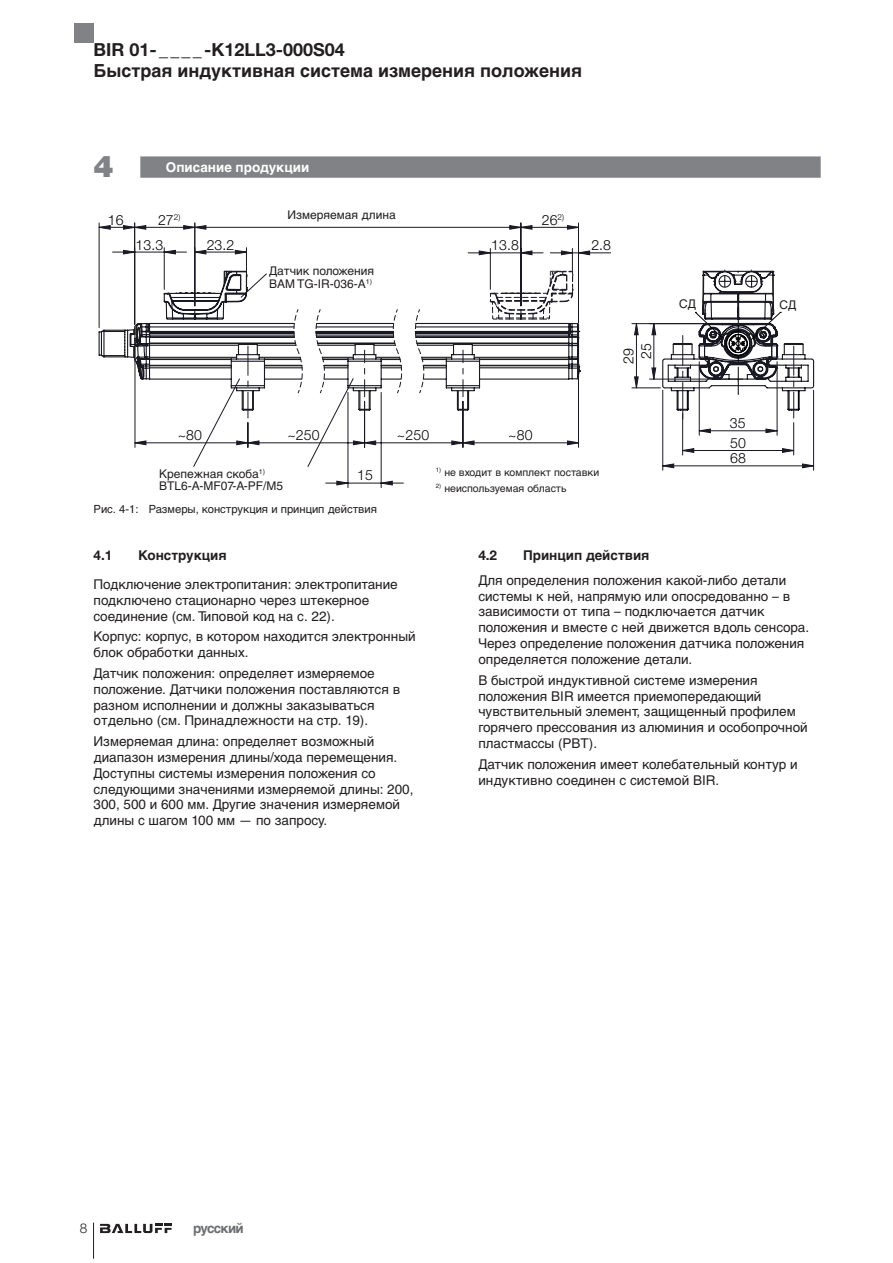
<style>
.page{position:relative;width:893px;height:1263px;background:#fff}
.page>*{position:absolute;margin:0;border:0;box-sizing:border-box;transform-origin:0 0}
.t1{font:900 30px "Helvetica Neue LT Pro";color:#808285}
.t2{font:700 18px "Helvetica Cyr";color:#231f20}
.t3{font:700 18px "Helvetica Neue LT Pro";color:#231f20}
.t4{font:300 14.1px/17.5px "Helvetica Neue LT Pro";letter-spacing:.01em;color:#010000;text-align:center}
.Text_Hv45_kl_Abstan{font:13.5px/15.9px "Helvetica Cyr Upright";color:#231f20}
.Text_Hv45_9pt{font:13.5px/15.9px "Helvetica Cyr Upright";color:#231f20}
.t5{font:700 13.5px "Helvetica Cyr";color:#231f20}
.t6{font:700 13.5px "Helvetica Cyr";color:#fff}
.t7{font:700 13.5px "Helvetica Cyr";letter-spacing:-.06em;color:#6c6d70}
.t8{font:700 13.5px "Helvetica Neue LT Pro";color:#231f20}
.t9{font:300 13.5px "Helvetica Neue LT Pro";color:#231f20}
.Legende_HV45_8pt{font:12px/12.8px "Helvetica Cyr Upright";color:#231f20}
.Legende_HV45_8pt_ze{font:12px "Helvetica Cyr Upright";color:#231f20}
.Legende_HV45_8pt_re{font:12px "Helvetica Cyr Upright";color:#231f20}
.t10{font:11.25px "Helvetica Cyr Upright";color:#231f20}
.Fußnote_Hv45_7pt{font:10.5px "Helvetica Cyr Upright";color:#231f20}
</style>
<div class="page">
<div style="left:74px;top:23px;width:20px;height:20px;background:#808285"></div>
<hr style="left:93px;top:1222px;width:1px;height:37px;background:#231f20">
<svg style="left:100px;top:1224px;width:72px;height:9px"></svg>
<div style="left:140px;top:156px;width:681px;height:22px;background:#808285"></div>
<hr style="left:134px;top:223px;width:1px;height:101px;background:#191924">
<hr style="left:99px;top:223px;width:1px;height:105px;background:#191924">
<hr style="left:194px;top:223px;width:1px;height:83px;background:#191924">
<hr style="left:578px;top:223px;width:1px;height:100px;background:#191924">
<hr style="left:520px;top:223px;width:1px;height:83px;background:#191924">
<hr style="left:381px;top:392px;width:1px;height:96px;background:#191924">
<hr style="left:348px;top:392px;width:1px;height:96px;background:#191924">
<svg style="left:135px;top:225px;width:61px;height:1px"></svg>
<svg style="left:99px;top:226px;width:715px;height:259px"></svg>
<svg style="left:632px;top:270px;width:183px;height:149px"></svg>
<h2 class="t3" style="left:94px;top:39px;width:253px">BIR 01- ____-K12LL3-000S04</h2>
<h2 class="t2" style="left:94px;top:60px;width:490px">Быстрая индуктивная система измерения положения</h2>
<p class="t1" style="left:94px;top:149px;width:22px">4</p>
<p class="t6" style="left:166px;top:160px;width:145px">Описание продукции</p>
<p class="t4" style="left:108px;top:211px;width:17px">16</p>
<p class="t4" style="left:158px;top:211px;width:24px">27<sup>2)</sup></p>
<p class="Legende_HV45_8pt_ze" style="left:287px;top:208px;width:110px">Измеряемая длина</p>
<p class="t4" style="left:542px;top:211px;width:24px">26<sup>2)</sup></p>
<p class="t4" style="left:136px;top:236px;width:29px">13.3</p>
<p class="t4" style="left:207px;top:236px;width:29px">23.2</p>
<p class="t4" style="left:491px;top:236px;width:29px">13.8</p>
<p class="t4" style="left:591px;top:236px;width:21px">2.8</p>
<p class="Legende_HV45_8pt" style="left:269px;top:265px;width:106px">Датчик положения<br>BAM TG-IR-036-A<sup>1)</sup></p>
<p class="t4" style="left:619px;top:364px;width:22px;rotate:-90deg">29<br>25</p>
<p class="t10" style="left:94px;top:503px;width:47px">Pис. 4-1:</p>
<p class="t4" style="left:178px;top:426px;width:26px">~80</p>
<p class="t4" style="left:287px;top:426px;width:34px">~250</p>
<p class="t4" style="left:397px;top:426px;width:34px">~250</p>
<p class="t4" style="left:508px;top:426px;width:26px">~80</p>
<p class="t4" style="left:357px;top:466px;width:17px">15</p>
<p class="Fußnote_Hv45_7pt" style="left:436px;top:466px;width:165px"><sup>1)</sup> не входит в комплект поставки</p>
<p class="Fußnote_Hv45_7pt" style="left:436px;top:482px;width:132px"><sup>2)</sup> неиспользуемая область</p>
<p class="Legende_HV45_8pt" style="left:159px;top:467px;width:107px">Крепежная скоба<sup>1)</sup></p>
<p class="Legende_HV45_8pt" style="left:159px;top:480px;width:126px">BTL6-A-MF07-A-PF/M5</p>
<p class="t10" style="left:149px;top:503px;width:230px">Размеры, конструкция и принцип действия</p>
<p class="Legende_HV45_8pt_re" style="left:679px;top:297px;width:18px">СД</p>
<p class="Legende_HV45_8pt" style="left:780px;top:298px;width:18px">СД</p>
<p class="t4" style="left:730px;top:413px;width:18px;line-height:19.4px;text-align:left">35<br>50</p>
<p class="t4" style="left:730px;top:449px;width:17px">68</p>
<p class="t8" style="left:94px;top:547px;width:20px">4.1</p>
<p class="t5" style="left:138px;top:548px;width:90px">Конструкция</p>
<p class="Text_Hv45_kl_Abstan" style="left:94px;top:577px;width:306px">Подключение электропитания: электропитание подключено стационарно через штекерное соединение (см. Типовой код на с. 22).</p>
<p class="Text_Hv45_kl_Abstan" style="left:94px;top:629px;width:324px">Корпус: корпус, в котором находится электронный блок обработки данных.</p>
<p class="Text_Hv45_kl_Abstan" style="left:94px;top:665px;width:308px">Датчик положения: определяет измеряемое положение. Датчики положения поставляются в разном исполнении и должны заказываться отдельно (см. Принадлежности на стр. 19).</p>
<p class="Text_Hv45_kl_Abstan" style="left:94px;top:733px;width:322px">Измеряемая длина: определяет возможный диапазон измерения длины/хода перемещения.<br>Доступны системы измерения положения со следующими значениями измеряемой длины: 200, 300, 500 и 600 мм. Другие значения измеряемой длины с шагом 100 мм — по запросу.</p>
<p class="t8" style="left:478px;top:547px;width:20px">4.2</p>
<p class="t5" style="left:523px;top:548px;width:128px">Принцип действия</p>
<p class="Text_Hv45_9pt" style="left:478px;top:572px;width:332px">Для определения положения какой-либо детали системы к ней, напрямую или опосредованно – в зависимости от типа – подключается датчик положения и вместе с ней движется вдоль сенсора.<br>Через определение положения датчика положения определяется положение детали.</p>
<p class="Text_Hv45_kl_Abstan" style="left:478px;top:672px;width:331px">В быстрой индуктивной системе измерения положения BIR имеется приемопередающий чувствительный элемент, защищенный профилем горячего прессования из алюминия и особопрочной пластмассы (PBT).</p>
<p class="Text_Hv45_kl_Abstan" style="left:478px;top:756px;width:321px">Датчик положения имеет колебательный контур и индуктивно соединен с системой BIR.</p>
<p class="t9" style="left:80px;top:1220px;width:9px">8</p>
<p class="t7" style="left:193px;top:1221px;width:52px">русский</p>
</div>
